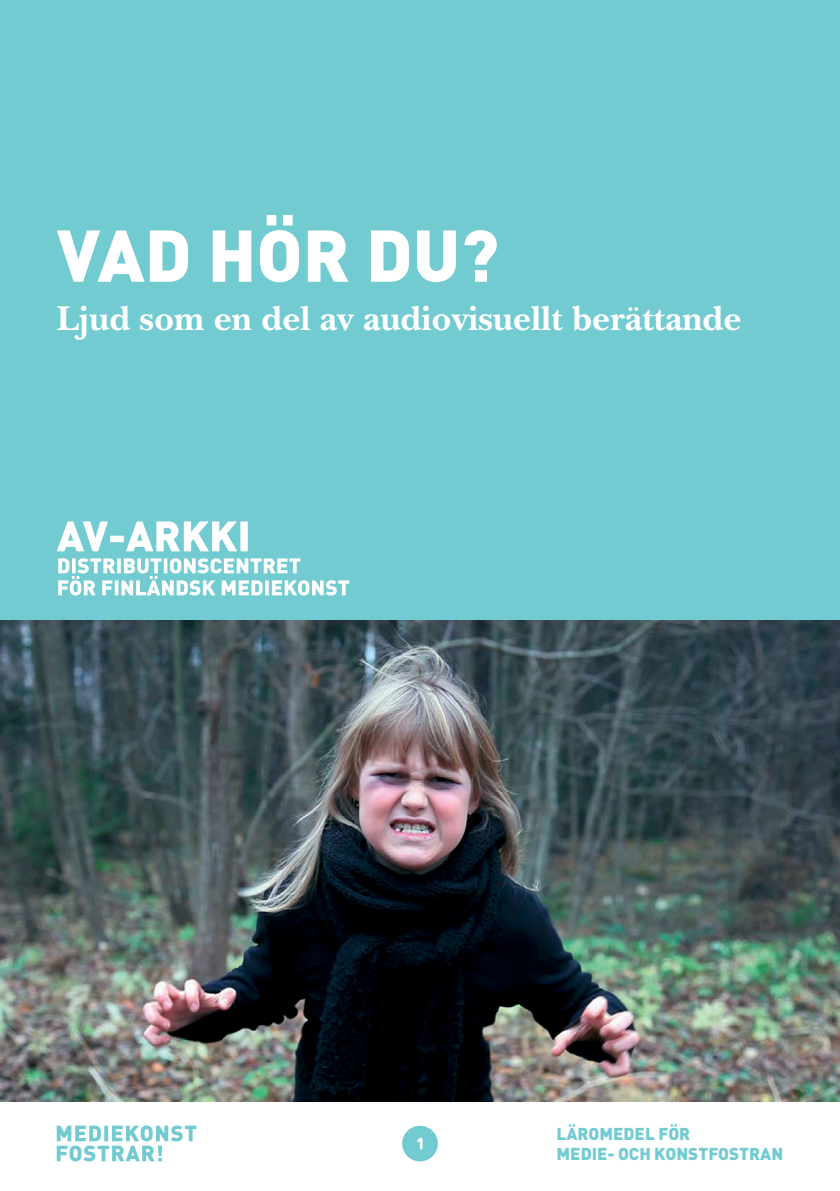
<style>
.page{position:relative;width:840px;height:1191px;background:#fff}
.page>*{position:absolute;margin:0;border:0;box-sizing:border-box;transform-origin:0 0}
.Normaali{font:900 72px "DIN";color:#fff}
.Normaali-2{font:700 36px "New Baskerville";color:#fff}
.teksti_1{font:900 17px "DIN";color:#71cbd1}
</style>
<div class="page">
<div style="left:0;top:0;width:839px;height:793px;background:#71cbd1"></div>
<img style="left:0;top:620px;width:839px;height:481px">
<div style="left:402px;top:1125px;width:35px;height:36px;background:#71cbd1;border-radius:50%"></div>
<svg style="left:417px;top:1138px;width:5px;height:11px"></svg>
<svg style="left:57px;top:1125px;width:139px;height:36px"></svg>
<svg style="left:58px;top:558px;width:291px;height:37px"></svg>
<svg style="left:57px;top:521px;width:190px;height:30px"></svg>
<p class="Normaali" style="left:57px;top:207px;width:443px">VAD HÖR DU?</p>
<p class="Normaali-2" style="left:57px;top:297px;width:685px">Ljud som en del av audiovisuellt berättande</p>
<p class="teksti_1" style="left:556px;top:1122px;width:135px">LÄROMEDEL FÖR</p>
<p class="teksti_1" style="left:556px;top:1142px;width:228px">MEDIE- OCH KONSTFOSTRAN</p>
</div>
